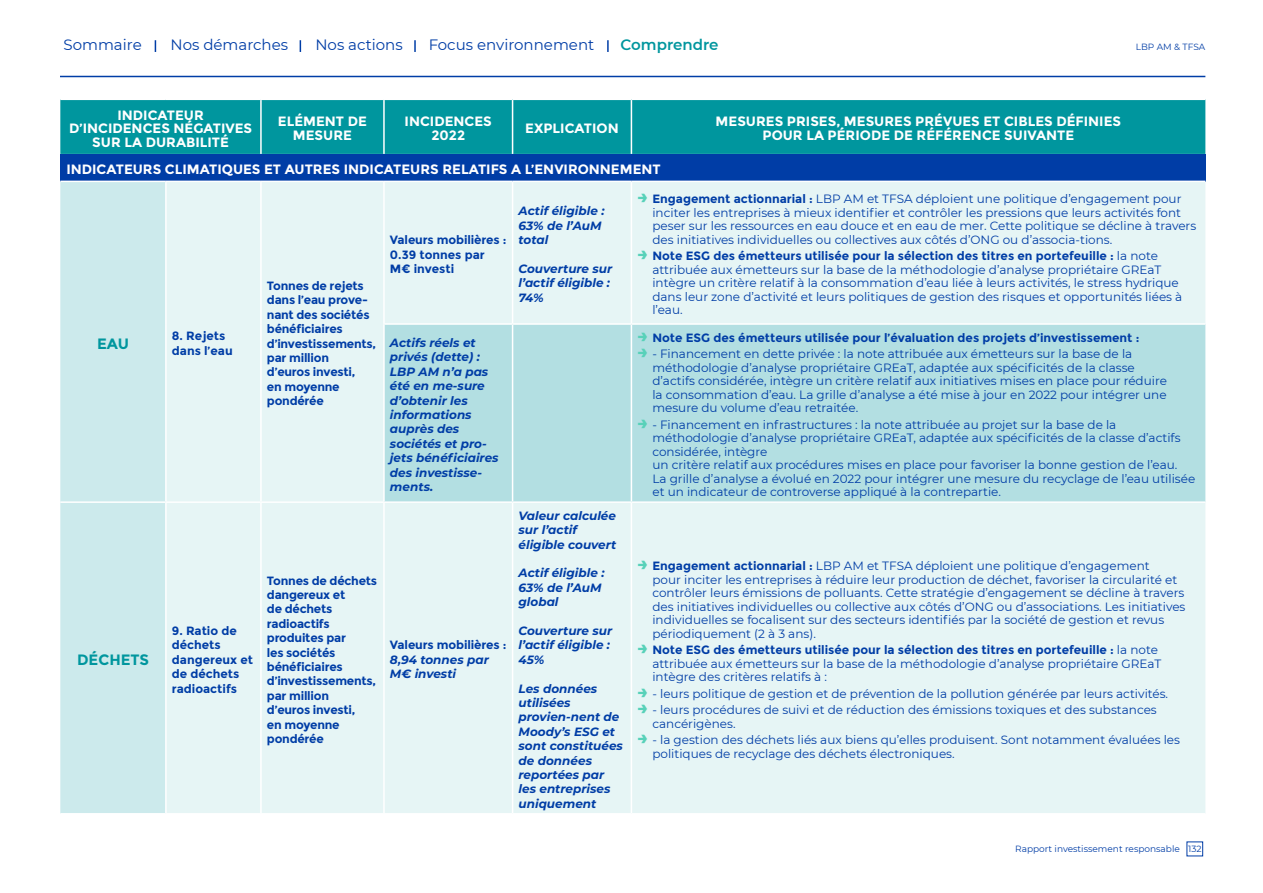
<style>
.page{position:relative;width:1263px;height:893px;background:#fff}
.page>*{position:absolute;margin:0;border:0;box-sizing:border-box;transform-origin:0 0}
.t1{font:15px "Montserrat";color:#003da6}
.t2{font:700 15px "Montserrat";color:#00969e}
.t3{font:600 15px "Montserrat";color:#00969e}
.t4{font:700 13.5px/13.5px "Montserrat";color:#fff;text-align:center}
.t5{font:12px/13.5px "Montserrat";color:#003da6}
.t6{font:italic 700 12px/14.4px "Montserrat";color:#003da6}
.t7{font:700 12px/14.4px "Montserrat";letter-spacing:-.02em;color:#003da6}
.t8{font:700 12px/14.4px "Montserrat";color:#003da6}
.t9{font:9px "Montserrat";color:#003da6}
.s1{font-weight:800;font-size:18px;color:#58d1b9}
.s2{font-weight:700}
</style>
<div class="page">
<div style="left:60px;top:100px;width:1145px;height:54px;background:#00969e"></div>
<div style="left:60px;top:154px;width:1145px;height:27px;background:#003da6"></div>
<div style="left:60px;top:182px;width:105px;height:631px;background:#cceaec"></div>
<div style="left:167px;top:182px;width:1038px;height:631px;background:#e6f5f5"></div>
<div style="left:385px;top:325px;width:820px;height:176px;background:#b3dfe2"></div>
<hr style="left:60px;top:501px;width:106px;height:2px;background:#fff">
<hr style="left:260px;top:100px;width:2px;height:54px;background:#fff">
<hr style="left:383px;top:100px;width:2px;height:54px;background:#fff">
<hr style="left:512px;top:100px;width:1px;height:54px;background:#fff">
<hr style="left:631px;top:100px;width:1px;height:54px;background:#fff">
<hr style="left:166px;top:501px;width:95px;height:2px;background:#fff">
<hr style="left:260px;top:182px;width:2px;height:142px;background:#fff">
<hr style="left:260px;top:324px;width:2px;height:177px;background:#fff">
<hr style="left:261px;top:501px;width:123px;height:2px;background:#fff">
<hr style="left:260px;top:503px;width:2px;height:310px;background:#fff">
<hr style="left:383px;top:182px;width:2px;height:141px;background:#fff">
<hr style="left:383px;top:323px;width:130px;height:2px;background:#fff">
<hr style="left:383px;top:325px;width:2px;height:176px;background:#fff">
<hr style="left:512px;top:182px;width:1px;height:141px;background:#fff">
<hr style="left:513px;top:323px;width:118px;height:2px;background:#fff">
<hr style="left:512px;top:325px;width:1px;height:176px;background:#fff">
<hr style="left:631px;top:182px;width:1px;height:141px;background:#fff">
<hr style="left:631px;top:323px;width:574px;height:2px;background:#fff">
<hr style="left:631px;top:325px;width:1px;height:176px;background:#fff">
<hr style="left:384px;top:501px;width:129px;height:2px;background:#fff">
<hr style="left:383px;top:503px;width:2px;height:310px;background:#fff">
<hr style="left:513px;top:501px;width:118px;height:2px;background:#fff">
<hr style="left:512px;top:503px;width:1px;height:310px;background:#fff">
<hr style="left:631px;top:501px;width:574px;height:2px;background:#fff">
<hr style="left:631px;top:503px;width:1px;height:310px;background:#fff">
<svg style="left:155px;top:40px;width:1px;height:12px"></svg>
<svg style="left:300px;top:40px;width:1px;height:12px"></svg>
<svg style="left:414px;top:40px;width:2px;height:12px"></svg>
<svg style="left:607px;top:40px;width:2px;height:12px"></svg>
<hr style="left:60px;top:76px;width:1145px;height:1px;background:#003da6">
<p class="t1" style="left:64px;top:34px;width:80px">Sommaire</p>
<p class="t1" style="left:170px;top:34px;width:119px">Nos démarches</p>
<p class="t1" style="left:315px;top:34px;width:89px">Nos actions</p>
<p class="t1" style="left:429px;top:34px;width:167px">Focus environnement</p>
<p class="t3" style="left:621px;top:34px;width:99px">Comprendre</p>
<p class="t9" style="left:1136px;top:41px;width:71px">LBP AM &amp; TFSA</p>
<p class="t4" style="left:69px;top:108px;width:185px">INDICATEUR<br>D’INCIDENCES NÉGATIVES<br>SUR LA DURABILITÉ</p>
<p class="t4" style="left:278px;top:115px;width:91px">ELÉMENT DE<br>MESURE</p>
<p class="t4" style="left:405px;top:115px;width:89px">INCIDENCES<br>2022</p>
<p class="t4" style="left:525px;top:122px;width:95px">EXPLICATION</p>
<p class="t4" style="left:716px;top:115px;width:407px">MESURES PRISES, MESURES PRÉVUES ET CIBLES DÉFINIES<br>POUR LA PÉRIODE DE RÉFÉRENCE SUIVANTE</p>
<p class="t4" style="left:66px;top:163px;width:596px">INDICATEURS CLIMATIQUES ET AUTRES INDICATEURS RELATIFS A L’ENVIRONNEMENT</p>
<p class="t2" style="left:97px;top:335px;width:33px">EAU</p>
<p class="t8" style="left:172px;top:329px;width:62px">8. Rejets dans l’eau</p>
<p class="t2" style="left:77px;top:651px;width:74px">DÉCHETS</p>
<p class="t8" style="left:172px;top:624px;width:83px">9. Ratio de déchets dangereux et de déchets radioactifs</p>
<p class="t7" style="left:267px;top:279px;width:111px">Tonnes de rejets dans l’eau prove&shy;nant des sociétés bénéficiaires d’investissements, par million<br>d’euros investi,<br>en moyenne pondérée</p>
<p class="t7" style="left:267px;top:573px;width:112px">Tonnes de déchets dangereux et<br>de déchets radioactifs produites par<br>les sociétés bénéficiaires d’investissements, par million<br>d’euros investi,<br>en moyenne pondérée</p>
<p class="t7" style="left:390px;top:233px;width:118px">Valeurs mobilières :<br>0.39 tonnes par<br>M€ investi</p>
<p class="t6" style="left:519px;top:203px;width:87px">Actif éligible :<br>63% de l’AuM total</p>
<p class="t6" style="left:519px;top:261px;width:95px">Couverture sur l’actif éligible :<br>74%</p>
<p class="t5" style="left:652px;top:192px;width:545px;text-indent:-15px"><span class="s1">→</span> <span class="s2">Engagement actionnarial :</span> LBP AM et TFSA déploient une politique d’engagement pour inciter les entreprises à mieux identifier et contrôler les pressions que leurs activités font peser sur les ressources en eau douce et en eau de mer. Cette politique se décline à travers des initiatives individuelles ou collectives aux côtés d’ONG ou d’associa-tions.</p>
<p class="t5" style="left:652px;top:249px;width:531px;text-indent:-15px"><span class="s1">→</span> <span class="s2">Note ESG des émetteurs utilisée pour la sélection des titres en portefeuille :</span> la note attribuée aux émetteurs sur la base de la méthodologie d’analyse propriétaire GREaT intègre un critère relatif à la consommation d’eau liée à leurs activités, le stress hydrique dans leur zone d’activité et leurs politiques de gestion des risques et opportunités liées à l’eau.</p>
<p class="t6" style="left:390px;top:335px;width:110px">Actifs réels et privés (dette) :<br>LBP AM n’a pas été en me-sure d’obtenir les informations auprès des sociétés et pro&shy;jets bénéficiaires des investisse&shy;ments.</p>
<p class="t8" style="left:637px;top:330px;width:503px"><span class="s1">→</span> Note ESG des émetteurs utilisée pour l’évaluation des projets d’investissement :</p>
<p class="t5" style="left:652px;top:347px;width:516px;text-indent:-15px"><span class="s1">→</span> - Financement en dette privée : la note attribuée aux émetteurs sur la base de la méthodologie d’analyse propriétaire GREaT, adaptée aux spécificités de la classe d’actifs considérée, intègre un critère relatif aux initiatives mises en place pour réduire la consommation d’eau. La grille d’analyse a été mise à jour en 2022 pour intégrer une mesure du volume d’eau retraitée.</p>
<p class="t5" style="left:652px;top:417px;width:544px;text-indent:-15px"><span class="s1">→</span> - Financement en infrastructures : la note attribuée au projet sur la base de la méthodologie d’analyse propriétaire GREaT, adaptée aux spécificités de la classe d’actifs considérée, intègre<br>un critère relatif aux procédures mises en place pour favoriser la bonne gestion de l’eau.<br>La grille d’analyse a évolué en 2022 pour intégrer une mesure du recyclage de l’eau utilisée et un indicateur de controverse appliqué à la contrepartie.</p>
<p class="t7" style="left:390px;top:638px;width:118px">Valeurs mobilières :</p>
<p class="t6" style="left:390px;top:652px;width:101px">8,94 tonnes par<br>M€ investi</p>
<p class="t6" style="left:519px;top:508px;width:99px">Valeur calculée sur l’actif éligible couvert</p>
<p class="t6" style="left:519px;top:565px;width:87px">Actif éligible :<br>63% de l’AuM global</p>
<p class="t6" style="left:519px;top:623px;width:95px">Couverture sur l’actif éligible :<br>45%</p>
<p class="t6" style="left:519px;top:680px;width:106px">Les données utilisées provien-nent de<br>Moody’s ESG et sont constituées de données reportées par les entreprises uniquement</p>
<p class="t5" style="left:652px;top:559px;width:534px;text-indent:-15px"><span class="s1">→</span> <span class="s2">Engagement actionnarial :</span> LBP AM et TFSA déploient une politique d’engagement<br>pour inciter les entreprises à réduire leur production de déchet, favoriser la circularité et contrôler leurs émissions de polluants. Cette stratégie d’engagement se décline à travers des initiatives individuelles ou collective aux côtés d’ONG ou d’associations. Les initiatives individuelles se focalisent sur des secteurs identifiés par la société de gestion et revus périodiquement (2 à 3 ans).</p>
<p class="t5" style="left:652px;top:643px;width:510px;text-indent:-15px"><span class="s1">→</span> <span class="s2">Note ESG des émetteurs utilisée pour la sélection des titres en portefeuille :</span> la note attribuée aux émetteurs sur la base de la méthodologie d’analyse propriétaire GREaT intègre des critères relatifs à :</p>
<p class="t5" style="left:637px;top:686px;width:532px"><span class="s1">→</span> - leurs politique de gestion et de prévention de la pollution générée par leurs activités.</p>
<p class="t5" style="left:652px;top:703px;width:506px;text-indent:-15px"><span class="s1">→</span> - leurs procédures de suivi et de réduction des émissions toxiques et des substances cancérigènes.</p>
<p class="t5" style="left:652px;top:733px;width:529px;text-indent:-15px"><span class="s1">→</span> - la gestion des déchets liés aux biens qu’elles produisent. Sont notamment évaluées les politiques de recyclage des déchets électroniques.</p>
<p class="t9" style="left:1015px;top:842px;width:188px">Rapport investissement responsable 132</p>
</div>
